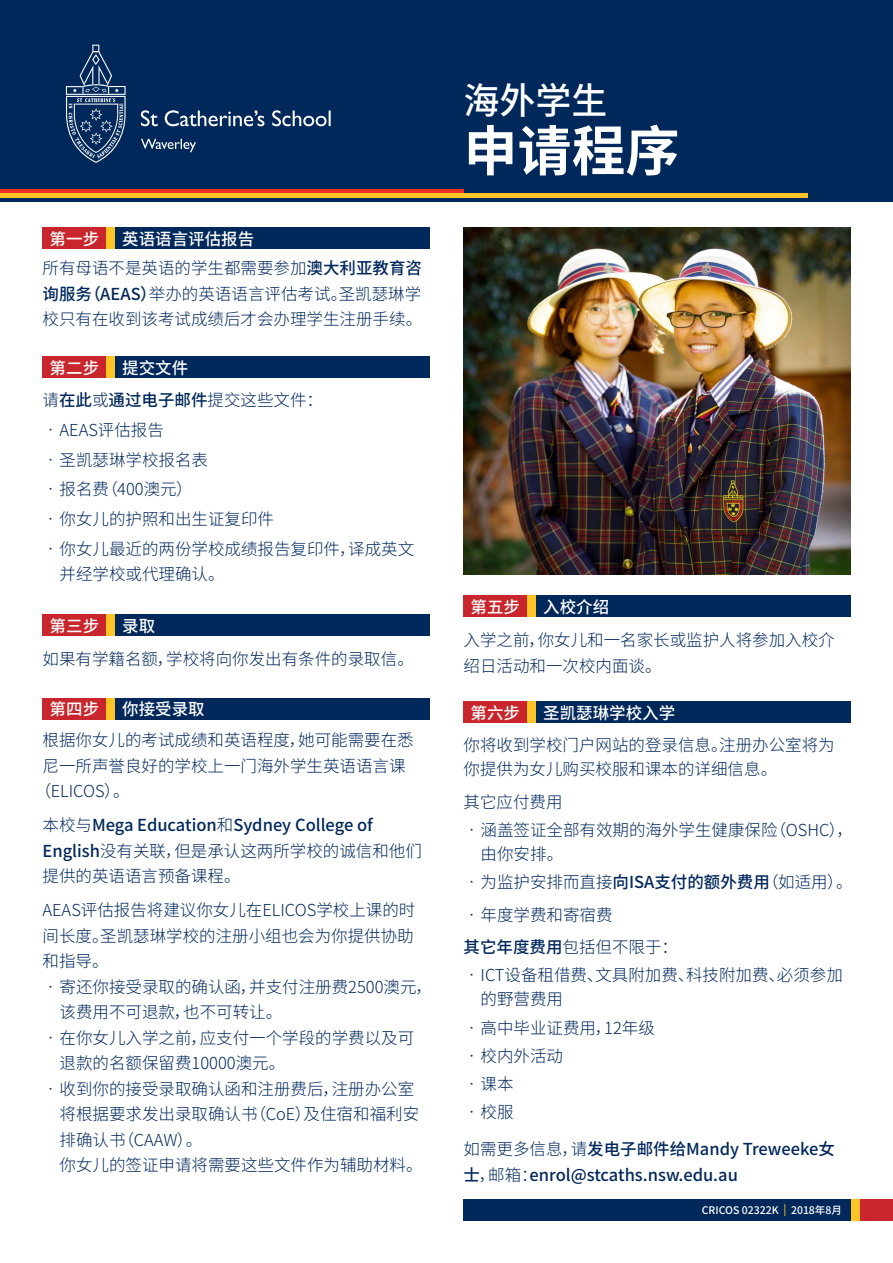
<style>
.page{position:relative;width:893px;height:1263px;background:#fff}
.page>*{position:absolute;margin:0;border:0;box-sizing:border-box;transform-origin:0 0}
.t1{font:700 54px "Source Han Sans CN";color:#fff}
.t2{font:500 36.75px "Source Han Sans CN";color:#fff}
.t3{font:300 16.5px/25.5px "Source Han Sans CN";color:#00285b}
.t4{font:500 16.5px/25.5px "Source Han Sans CN";color:#00285b}
.t5{font:500 16.5px "Source Han Sans CN";color:#fff}
.t6{font:500 10.5px "Source Han Sans CN";color:#fff}
.s1{font-weight:500;color:#fff}
.s2{font-weight:500}
.s3{font-weight:300}
.s4{color:#ffc425}
</style>
<div class="page">
<div style="left:0;top:0;width:893px;height:200px;background:#00285b"></div>
<hr style="left:0;top:198px;width:893px;height:4px;background:#00285b">
<hr style="left:0;top:189px;width:463px;height:4px;background:#ee3124">
<div style="left:0;top:193px;width:808px;height:5px;background:#ffc425"></div>
<svg style="left:141px;top:110px;width:17px;height:16px"></svg>
<svg style="left:165px;top:110px;width:99px;height:16px"></svg>
<svg style="left:272px;top:110px;width:59px;height:16px"></svg>
<svg style="left:141px;top:139px;width:55px;height:13px"></svg>
<svg style="left:66px;top:45px;width:60px;height:118px"></svg>
<div style="left:43px;top:227px;width:63px;height:22px;background:#c9252c"></div>
<div style="left:115px;top:227px;width:314px;height:22px;background:#00285b"></div>
<div style="left:106px;top:227px;width:9px;height:22px;background:#ffc425"></div>
<div style="left:43px;top:356px;width:63px;height:22px;background:#c9252c"></div>
<div style="left:115px;top:356px;width:314px;height:22px;background:#00285b"></div>
<div style="left:106px;top:356px;width:9px;height:22px;background:#ffc425"></div>
<div style="left:43px;top:614px;width:63px;height:22px;background:#c9252c"></div>
<div style="left:115px;top:614px;width:314px;height:22px;background:#00285b"></div>
<div style="left:106px;top:614px;width:9px;height:22px;background:#ffc425"></div>
<div style="left:43px;top:698px;width:63px;height:21px;background:#c9252c"></div>
<div style="left:115px;top:698px;width:314px;height:21px;background:#00285b"></div>
<div style="left:106px;top:698px;width:9px;height:21px;background:#ffc425"></div>
<div style="left:463px;top:595px;width:64px;height:22px;background:#c9252c"></div>
<div style="left:536px;top:595px;width:314px;height:22px;background:#00285b"></div>
<div style="left:527px;top:595px;width:9px;height:22px;background:#ffc425"></div>
<div style="left:463px;top:702px;width:64px;height:21px;background:#c9252c"></div>
<div style="left:536px;top:702px;width:314px;height:21px;background:#00285b"></div>
<div style="left:527px;top:702px;width:9px;height:21px;background:#ffc425"></div>
<img style="left:463px;top:227px;width:387px;height:347px">
<div style="left:860px;top:1199px;width:33px;height:21px;background:#c9252c"></div>
<div style="left:463px;top:1199px;width:388px;height:21px;background:#00285b"></div>
<div style="left:851px;top:1199px;width:9px;height:21px;background:#ffc425"></div>
<p class="t5" style="left:50px;top:229px;width:51px">第一步</p>
<p class="t3" style="left:43px;top:224px;width:381px;line-height:29.5px;text-indent:80px"><span class="s1">英语语言评估报告<br></span>所有母语不是英语的学生都需要参加<span class="s2">澳大利亚教育咨</span></p>
<p class="t3" style="left:43px;top:281px;width:381px"><span class="s2">询服务（AEAS）</span>举办的英语语言评估考试。圣凯瑟琳学校只有在收到该考试成绩后才会办理学生注册手续。</p>
<p class="t5" style="left:50px;top:358px;width:51px">第二步</p>
<p class="t3" style="left:43px;top:352px;width:282px;line-height:32.2px;text-indent:80px"><span class="s1">提交文件<br></span>请<span class="s2">在此</span>或<span class="s2">通过电子邮件</span>提交这些文件：</p>
<p class="t3" style="left:43px;top:417px;width:123px">• AEAS评估报告</p>
<p class="t3" style="left:43px;top:447px;width:167px">• 圣凯瑟琳学校报名表</p>
<p class="t3" style="left:43px;top:477px;width:152px">• 报名费（400澳元）</p>
<p class="t3" style="left:43px;top:507px;width:233px">• 你女儿的护照和出生证复印件</p>
<p class="t3" style="left:60px;top:536px;width:356px;text-indent:-17px">• 你女儿最近的两份学校成绩报告复印件，译成英文并经学校或代理确认。</p>
<p class="t5" style="left:50px;top:616px;width:51px">第三步</p>
<p class="t5" style="left:122px;top:616px;width:35px">录取</p>
<p class="t3" style="left:43px;top:647px;width:373px">如果有学籍名额，学校将向你发出有条件的录取信。</p>
<p class="t5" style="left:50px;top:700px;width:51px">第四步</p>
<p class="t5" style="left:122px;top:700px;width:84px">你接受录取</p>
<p class="t3" style="left:43px;top:728px;width:373px">根据你女儿的考试成绩和英语程度，她可能需要在悉</p>
<p class="t3" style="left:43px;top:753px;width:364px">尼一所声誉良好的学校上一门海外学生英语语言课</p>
<p class="t3" style="left:35px;top:779px;width:96px">（ELICOS）。</p>
<p class="t3" style="left:43px;top:813px;width:381px">本校与<span class="s2">Mega Education</span>和<span class="s2">Sydney College of<br>English</span>没有关联，但是承认这两所学校的诚信和他们提供的英语语言预备课程。</p>
<p class="t3" style="left:43px;top:898px;width:374px;text-align:justify">AEAS评估报告将建议你女儿在ELICOS学校上课的时间长度。圣凯瑟琳学校的注册小组也会为你提供协助和指导。</p>
<p class="t3" style="left:60px;top:974px;width:374px;text-indent:-17px">• 寄还你接受录取的确认函，并支付注册费2500澳元，该费用不可退款，也不可转让。</p>
<p class="t3" style="left:60px;top:1025px;width:356px;text-indent:-17px">• 在你女儿入学之前，应支付一个学段的学费以及可退款的名额保留费10000澳元。</p>
<p class="t3" style="left:60px;top:1076px;width:365px;text-indent:-17px">• 收到你的接受录取确认函和注册费后，注册办公室将根据要求发出录取确认书（CoE）及住宿和福利安排确认书（CAAW）。<br>你女儿的签证申请将需要这些文件作为辅助材料。</p>
<h2 class="t2" style="left:463px;top:80px;width:145px">海外学生</h2>
<h1 class="t1" style="left:463px;top:121px;width:217px">申请程序</h1>
<p class="t5" style="left:471px;top:597px;width:51px">第五步</p>
<p class="t5" style="left:543px;top:597px;width:67px">入校介绍</p>
<p class="t3" style="left:463px;top:628px;width:373px">入学之前，你女儿和一名家长或监护人将参加入校介绍日活动和一次校内面谈。</p>
<p class="t5" style="left:471px;top:703px;width:51px">第六步</p>
<p class="t5" style="left:543px;top:703px;width:133px">圣凯瑟琳学校入学</p>
<p class="t3" style="left:463px;top:733px;width:373px;line-height:24px">你将收到学校门户网站的登录信息。注册办公室将为你提供为女儿购买校服和课本的详细信息。</p>
<p class="t3" style="left:463px;top:789px;width:100px">其它应付费用</p>
<p class="t3" style="left:480px;top:818px;width:374px;line-height:24px;text-indent:-17px">• 涵盖签证全部有效期的海外学生健康保险（OSHC），由你安排。</p>
<p class="t3" style="left:463px;top:870px;width:391px">• 为监护安排而直接<span class="s2">向ISA支付的额外费用</span>（如适用）。</p>
<p class="t3" style="left:463px;top:899px;width:216px;line-height:32.5px">• 年度学费和寄宿费<br><span class="s2">其它年度费用</span>包括但不限于：</p>
<p class="t3" style="left:480px;top:964px;width:364px;line-height:24px;text-indent:-17px">• ICT设备租借费、文具附加费、科技附加费、必须参加的野营费用</p>
<p class="t3" style="left:463px;top:1015px;width:193px">• 高中毕业证费用，12年级</p>
<p class="t3" style="left:463px;top:1043px;width:101px">• 校内外活动</p>
<p class="t3" style="left:463px;top:1072px;width:52px">• 课本</p>
<p class="t3" style="left:463px;top:1100px;width:52px">• 校服</p>
<p class="t4" style="left:463px;top:1137px;width:373px"><span class="s3">如需更多信息，请</span>发电子邮件给Mandy Treweeke女士<span class="s3">，邮箱：</span>enrol@stcaths.nsw.edu.au</p>
<p class="t6" style="left:702px;top:1204px;width:142px">CRICOS 02322K <span class="s4">|</span> 2018年8月</p>
</div>
